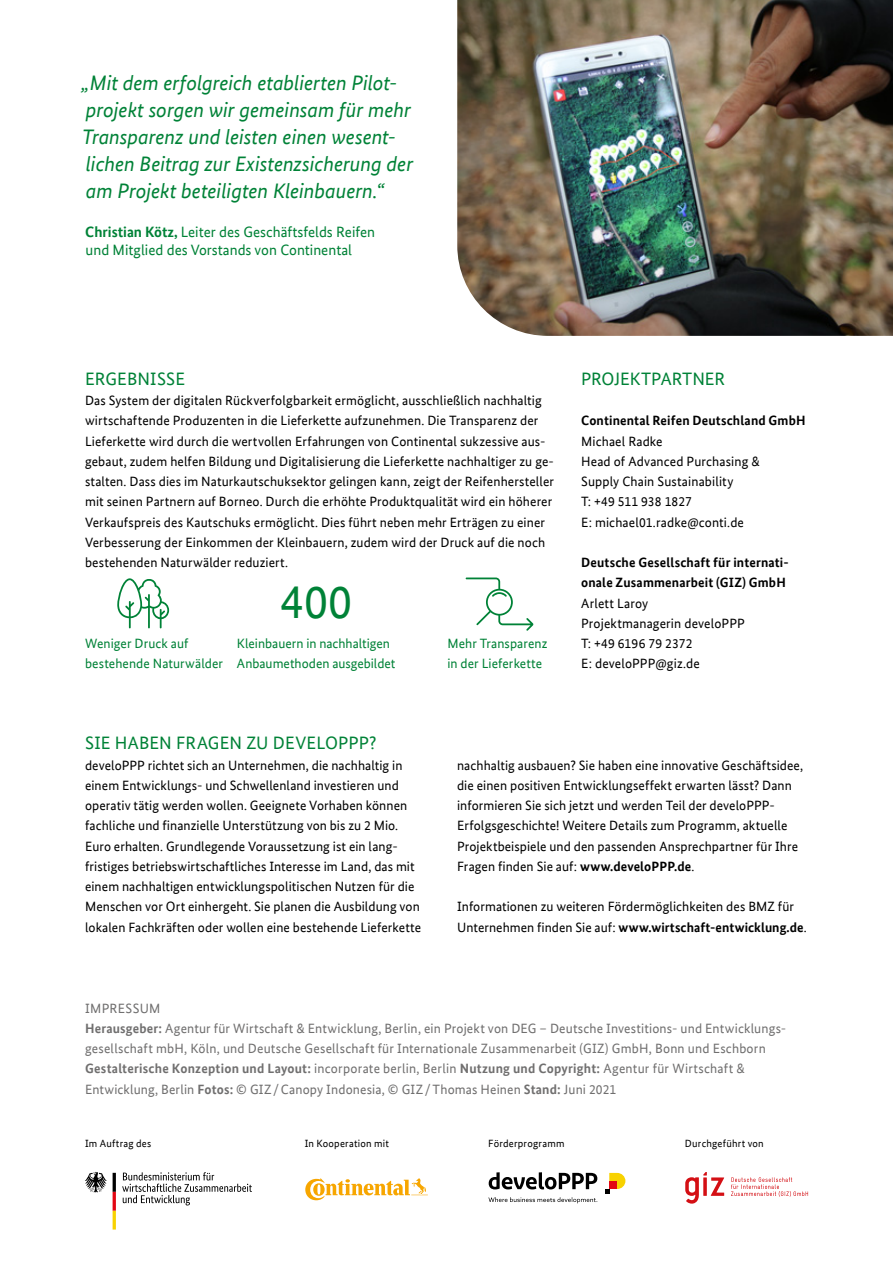
<style>
.page{position:relative;width:893px;height:1263px;background:#fff}
.page>*{position:absolute;margin:0;border:0;box-sizing:border-box;transform-origin:0 0}
.t1{font:48px "Bundes Sans Office";color:#008237}
.t2{font:italic 21px/27px "Bundes Sans Office";letter-spacing:-.005em;color:#008237}
.t3{font:18px "Bundes Sans Office";letter-spacing:.005em;color:#008237}
.t4{font:15px/18px "Bundes Sans Office";color:#008237}
.t5{font:13.5px/20.2px "Bundes Sans Office";letter-spacing:.005em;color:#000}
.t6{font:13.5px/20.2px "Bundes Sans Office";letter-spacing:.01em;color:#706f6f}
.t7{font:13.5px/20.2px "Bundes Sans Office";letter-spacing:.005em;color:#008237}
.t8{font:700 13.5px/20.2px "Bundes Sans Office";letter-spacing:.01em;color:#000}
.t9{font:10.5px "Bundes Sans Office";letter-spacing:.02em;color:#000}
.s1{font-weight:700}
</style>
<div class="page">
<img style="left:457px;top:0;width:436px;height:336px">
<svg style="left:122px;top:1172px;width:130px;height:33px"></svg>
<svg style="left:85px;top:1172px;width:22px;height:20px"></svg>
<svg style="left:113px;top:1173px;width:3px;height:56px"></svg>
<svg style="left:117px;top:578px;width:52px;height:50px"></svg>
<svg style="left:466px;top:577px;width:67px;height:54px"></svg>
<svg style="left:685px;top:1172px;width:39px;height:32px"></svg>
<svg style="left:731px;top:1177px;width:77px;height:20px"></svg>
<svg style="left:305px;top:1178px;width:123px;height:22px"></svg>
<svg style="left:488px;top:1197px;width:109px;height:6px"></svg>
<svg style="left:489px;top:1172px;width:108px;height:17px"></svg>
<svg style="left:605px;top:1173px;width:20px;height:20px"></svg>
<div style="left:609px;top:1181px;width:8px;height:8px;background:#e30613"></div>
<h2 class="t2" style="left:82px;top:69px;width:333px">„Mit dem erfolgreich etablierten Pilot&shy;projekt sorgen wir gemeinsam für mehr Transparenz und leisten einen wesent&shy;lichen Beitrag zur Existenzsicherung der am Projekt beteiligten Kleinbauern.“</h2>
<p class="t4" style="left:85px;top:223px;width:291px"><span class="s1">Christian Kötz,</span> Leiter des Geschäftsfelds Reifen und Mitglied des Vorstands von Continental</p>
<h3 class="t3" style="left:85px;top:368px;width:101px">ERGEBNISSE</h3>
<p class="t5" style="left:85px;top:390px;width:471px">Das System der digitalen Rückverfolgbarkeit ermöglicht, ausschließlich nachhaltig wirtschaftende Produzenten in die Lieferkette aufzunehmen. Die Transparenz der Lieferkette wird durch die wertvollen Erfahrungen von Continental sukzessive aus&shy;gebaut, zudem helfen Bildung und Digitalisierung die Lieferkette nachhaltiger zu ge&shy;stalten. Dass dies im Naturkautschuksektor gelingen kann, zeigt der Reifenhersteller mit seinen Partnern auf Borneo. Durch die erhöhte Produktqualität wird ein höherer Verkaufspreis des Kautschuks ermöglicht. Dies führt neben mehr Erträgen zu einer Verbesserung der Einkommen der Kleinbauern, zudem wird der Druck auf die noch bestehenden Naturwälder reduziert.</p>
<p class="t7" style="left:85px;top:633px;width:140px">Weniger Druck auf bestehende Naturwälder</p>
<h1 class="t1" style="left:280px;top:575px;width:73px">400</h1>
<p class="t7" style="left:237px;top:633px;width:160px">Kleinbauern in nachhaltigen<br>Anbaumethoden ausgebildet</p>
<p class="t7" style="left:447px;top:633px;width:102px">Mehr Transparenz in der Lieferkette</p>
<h3 class="t3" style="left:581px;top:368px;width:145px">PROJEKTPARTNER</h3>
<p class="t8" style="left:581px;top:410px;width:226px">Continental Reifen Deutschland GmbH</p>
<p class="t5" style="left:581px;top:431px;width:180px">Michael Radke<br>Head of Advanced Purchasing &amp;<br>Supply Chain Sustainability<br>T: +49 511 938 1827<br>E: michael01.radke@conti.de</p>
<p class="t8" style="left:581px;top:552px;width:209px">Deutsche Gesellschaft für internati&shy;onale Zusammenarbeit (GIZ) GmbH</p>
<p class="t5" style="left:581px;top:593px;width:165px">Arlett Laroy<br>Projektmanagerin develoPPP<br>T: +49 6196 79 2372<br>E: develoPPP@giz.de</p>
<h3 class="t3" style="left:85px;top:733px;width:293px">SIE HABEN FRAGEN ZU DEVELOPPP?</h3>
<p class="t5" style="left:85px;top:755px;width:338px">develoPPP richtet sich an Unternehmen, die nachhaltig in einem Entwicklungs- und Schwellenland investieren und operativ tätig werden wollen. Geeignete Vorhaben können fachliche und finanzielle Unterstützung von bis zu 2 Mio.<br>Euro erhalten. Grundlegende Voraussetzung ist ein lang&shy;fristiges betriebswirtschaftliches Interesse im Land, das mit einem nachhaltigen entwicklungspolitischen Nutzen für die Menschen vor Ort einhergeht. Sie planen die Ausbildung von lokalen Fachkräften oder wollen eine bestehende Lieferkette</p>
<p class="t5" style="left:457px;top:755px;width:348px">nachhaltig ausbauen? Sie haben eine innovative Geschäftsidee, die einen positiven Entwicklungseffekt erwarten lässt? Dann informieren Sie sich jetzt und werden Teil der develoPPP-Erfolgsgeschichte! Weitere Details zum Programm, aktuelle Projektbeispiele und den passenden Ansprechpartner für Ihre Fragen finden Sie auf: <span class="s1">www.develoPPP.de</span>.</p>
<p class="t5" style="left:457px;top:897px;width:351px">Informationen zu weiteren Fördermöglichkeiten des BMZ für<br>Unternehmen finden Sie auf: <span class="s1">www.wirtschaft-entwicklung.de</span>.</p>
<p class="t6" style="left:85px;top:998px;width:701px">IMPRESSUM<br><span class="s1">Herausgeber:</span> Agentur für Wirtschaft &amp; Entwicklung, Berlin, ein Projekt von DEG – Deutsche Investitions- und Entwicklungs&shy;gesellschaft mbH, Köln, und Deutsche Gesellschaft für Internationale Zusammenarbeit (GIZ) GmbH, Bonn und Eschborn <span class="s1">Gestalterische Konzeption und Layout:</span> incorporate berlin, Berlin <span class="s1">Nutzung und Copyright:</span> Agentur für Wirtschaft &amp; Entwicklung, Berlin <span class="s1">Fotos:</span> © GIZ/Canopy Indonesia, © GIZ/Thomas Heinen <span class="s1">Stand:</span> Juni 2021</p>
<p class="t9" style="left:85px;top:1137px;width:68px">Im Auftrag des</p>
<p class="t9" style="left:305px;top:1137px;width:86px">In Kooperation mit</p>
<p class="t9" style="left:488px;top:1137px;width:78px">Förderprogramm</p>
<p class="t9" style="left:685px;top:1137px;width:80px">Durchgeführt von</p>
</div>
